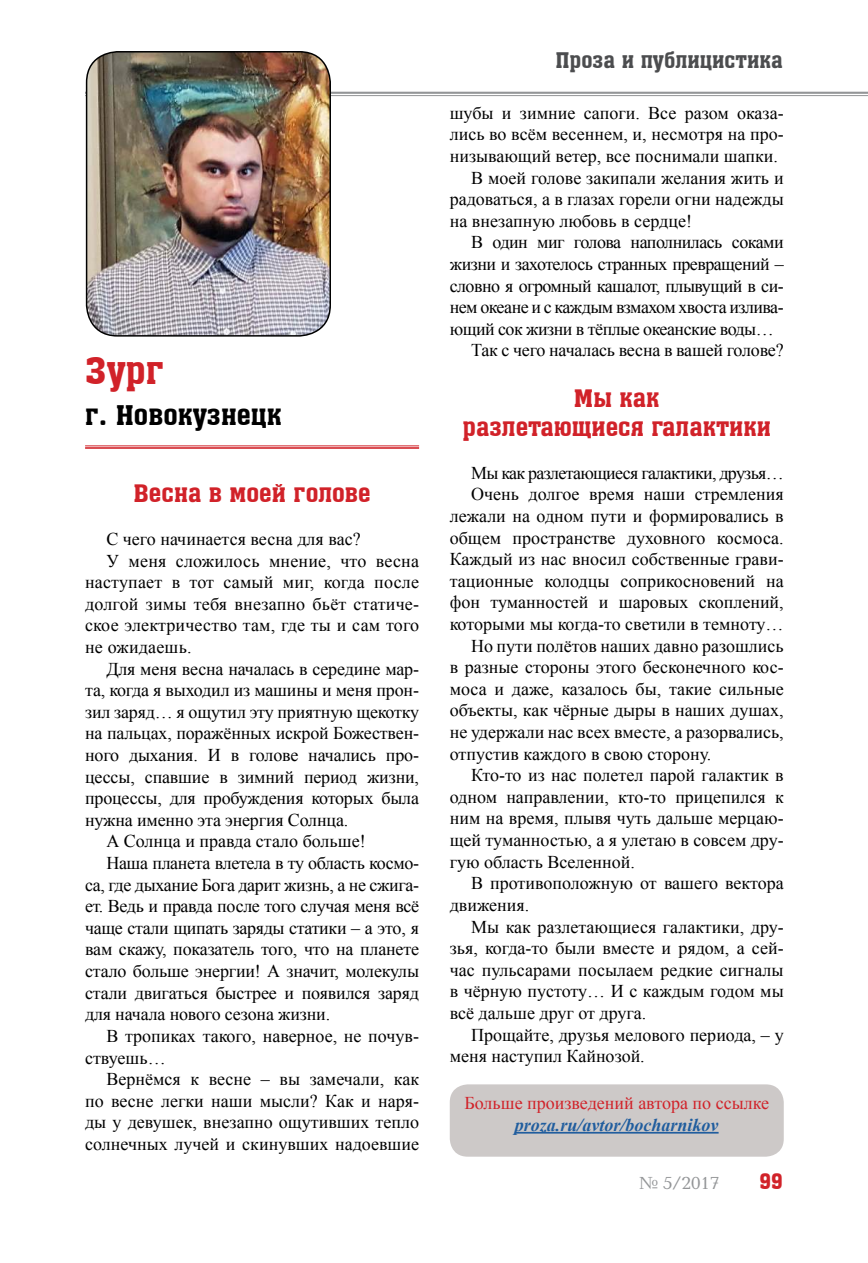
<style>
.page{position:relative;width:868px;height:1263px;background:#fff}
.page>*{position:absolute;margin:0;border:0;box-sizing:border-box;transform-origin:0 0}
.t1{font:36px "a Assuan";color:#d12229}
.t2{font:27px "a Assuan";color:#000}
.t3{font:24px/28.8px "a Assuan";color:#d12229;text-align:center}
.t4{font:21px "a Assuan";color:#4c4d4f}
.t5{font:21px "a Assuan";color:#d12229}
.t6{font:18px "Times New Roman";color:#000}
.t7{font:18px "Times New Roman";letter-spacing:-.03em;color:#000}
.t8{font:18px "Times New Roman";letter-spacing:-.02em;color:#000}
.t9{font:18px "Times New Roman";letter-spacing:-.04em;color:#000}
.t10{font:18px "Times New Roman";color:#d12229}
.t11{font:italic 700 18px "Times New Roman";color:#205d9e}
.t12{font:18px "Baltica C";color:#939597}
</style>
<div class="page">
<hr style="left:85px;top:92px;width:782px;height:2px;background:#939597">
<hr style="left:85px;top:95px;width:782px;height:1px;background:#939597">
<img style="left:87px;top:52px;width:243px;height:284px">
<div style="left:86px;top:51px;width:245px;height:286px;border:2px solid #000;border-radius:31px"></div>
<hr style="left:85px;top:446px;width:334px;height:1px;background:#d12229">
<hr style="left:85px;top:447px;width:334px;height:2px;background:#d12229">
<div style="left:449px;top:1084px;width:334px;height:73px;background:#cdc9c8;border-radius:18px"></div>
<hr style="left:515px;top:1132px;width:203px;height:1px;background:#205d9e">
<h1 class="t1" style="left:85px;top:352px;width:80px">Зург</h1>
<h2 class="t2" style="left:85px;top:401px;width:198px">г. Новокузнецк</h2>
<h3 class="t3" style="left:133px;top:479px;width:239px">Весна в моей голове</h3>
<p class="t6" style="left:106px;top:527px;width:256px">С чего начинается весна для вас?</p>
<p class="t6" style="left:106px;top:548px;width:314px">У меня сложилось мнение, что весна</p>
<p class="t6" style="left:85px;top:570px;width:335px">наступает в тот самый миг, когда после</p>
<p class="t6" style="left:85px;top:592px;width:335px">долгой зимы тебя внезапно бьёт статиче-</p>
<p class="t6" style="left:85px;top:613px;width:335px">ское электричество там, где ты и сам того</p>
<p class="t6" style="left:85px;top:635px;width:108px">не ожидаешь.</p>
<p class="t6" style="left:106px;top:656px;width:314px">Для меня весна началась в середине мар-</p>
<p class="t6" style="left:85px;top:678px;width:335px">та, когда я выходил из машины и меня прон-</p>
<p class="t6" style="left:85px;top:700px;width:335px">зил заряд… я ощутил эту приятную щекотку</p>
<p class="t6" style="left:85px;top:721px;width:335px">на пальцах, поражённых искрой Божествен-</p>
<p class="t6" style="left:85px;top:743px;width:335px">ного дыхания. И в голове начались про-</p>
<p class="t6" style="left:85px;top:764px;width:335px">цессы, спавшие в зимний период жизни,</p>
<p class="t6" style="left:85px;top:786px;width:335px">процессы, для пробуждения которых была</p>
<p class="t6" style="left:85px;top:808px;width:265px">нужна именно эта энергия Солнца.</p>
<p class="t6" style="left:106px;top:829px;width:261px">А Солнца и правда стало больше!</p>
<p class="t8" style="left:106px;top:851px;width:314px">Наша планета влетела в ту область космо-</p>
<p class="t8" style="left:85px;top:872px;width:335px">са, где дыхание Бога дарит жизнь, а не сжига-</p>
<p class="t8" style="left:85px;top:894px;width:335px">ет. Ведь и правда после того случая меня всё</p>
<p class="t8" style="left:85px;top:916px;width:335px">чаще стали щипать заряды статики – а это, я</p>
<p class="t6" style="left:85px;top:937px;width:335px">вам скажу, показатель того, что на планете</p>
<p class="t6" style="left:85px;top:959px;width:335px">стало больше энергии! А значит, молекулы</p>
<p class="t6" style="left:85px;top:980px;width:335px">стали двигаться быстрее и появился заряд</p>
<p class="t6" style="left:85px;top:1002px;width:247px">для начала нового сезона жизни.</p>
<p class="t6" style="left:106px;top:1024px;width:314px">В тропиках такого, наверное, не почув-</p>
<p class="t6" style="left:85px;top:1045px;width:82px">ствуешь…</p>
<p class="t6" style="left:106px;top:1067px;width:314px">Вернёмся к весне – вы замечали, как</p>
<p class="t6" style="left:85px;top:1088px;width:335px">по весне легки наши мысли? Как и наря-</p>
<p class="t6" style="left:85px;top:1110px;width:335px">ды у девушек, внезапно ощутивших тепло</p>
<p class="t6" style="left:85px;top:1132px;width:335px">солнечных лучей и скинувших надоевшие</p>
<p class="t4" style="left:555px;top:49px;width:229px">Проза и публицистика</p>
<p class="t6" style="left:449px;top:101px;width:335px">шубы и зимние сапоги. Все разом оказа-</p>
<p class="t6" style="left:449px;top:122px;width:335px">лись во всём весеннем, и, несмотря на про-</p>
<p class="t6" style="left:449px;top:144px;width:330px">низывающий ветер, все поснимали шапки.</p>
<p class="t6" style="left:471px;top:165px;width:314px">В моей голове закипали желания жить и</p>
<p class="t6" style="left:449px;top:187px;width:335px">радоваться, а в глазах горели огни надежды</p>
<p class="t6" style="left:449px;top:209px;width:244px">на внезапную любовь в сердце!</p>
<p class="t7" style="left:471px;top:230px;width:314px">В один миг голова наполнилась соками</p>
<p class="t7" style="left:449px;top:252px;width:335px">жизни и захотелось странных превращений –</p>
<p class="t7" style="left:449px;top:273px;width:335px">словно я огромный кашалот, плывущий в си-</p>
<p class="t7" style="left:449px;top:295px;width:335px">нем океане и с каждым взмахом хвоста излива-</p>
<p class="t7" style="left:449px;top:317px;width:325px">ющий сок жизни в тёплые океанские воды…</p>
<p class="t6" style="left:471px;top:338px;width:314px">Так с чего началась весна в вашей голове?</p>
<h3 class="t3" style="left:462px;top:384px;width:310px">Мы как<br>разлетающиеся галактики</h3>
<p class="t9" style="left:471px;top:461px;width:314px">Мы как разлетающиеся галактики, друзья…</p>
<p class="t6" style="left:471px;top:482px;width:314px">Очень долгое время наши стремления</p>
<p class="t6" style="left:449px;top:504px;width:335px">лежали на одном пути и формировались в</p>
<p class="t6" style="left:449px;top:525px;width:335px">общем пространстве духовного космоса.</p>
<p class="t6" style="left:449px;top:547px;width:335px">Каждый из нас вносил собственные грави-</p>
<p class="t6" style="left:449px;top:569px;width:335px">тационные колодцы соприкосновений на</p>
<p class="t6" style="left:449px;top:590px;width:335px">фон туманностей и шаровых скоплений,</p>
<p class="t6" style="left:449px;top:612px;width:335px">которыми мы когда-то светили в темноту…</p>
<p class="t6" style="left:471px;top:633px;width:314px">Но пути полётов наших давно разошлись</p>
<p class="t6" style="left:449px;top:655px;width:335px">в разные стороны этого бесконечного кос-</p>
<p class="t6" style="left:449px;top:677px;width:335px">моса и даже, казалось бы, такие сильные</p>
<p class="t6" style="left:449px;top:698px;width:335px">объекты, как чёрные дыры в наших душах,</p>
<p class="t6" style="left:449px;top:720px;width:335px">не удержали нас всех вместе, а разорвались,</p>
<p class="t6" style="left:449px;top:741px;width:263px">отпустив каждого в свою сторону.</p>
<p class="t6" style="left:471px;top:763px;width:314px">Кто-то из нас полетел парой галактик в</p>
<p class="t6" style="left:449px;top:785px;width:335px">одном направлении, кто-то прицепился к</p>
<p class="t6" style="left:449px;top:806px;width:335px">ним на время, плывя чуть дальше мерцаю-</p>
<p class="t6" style="left:449px;top:828px;width:335px">щей туманностью, а я улетаю в совсем дру-</p>
<p class="t6" style="left:449px;top:849px;width:187px">гую область Вселенной.</p>
<p class="t6" style="left:471px;top:871px;width:314px">В противоположную от вашего вектора</p>
<p class="t6" style="left:449px;top:893px;width:81px">движения.</p>
<p class="t6" style="left:471px;top:914px;width:314px">Мы как разлетающиеся галактики, дру-</p>
<p class="t6" style="left:449px;top:936px;width:335px">зья, когда-то были вместе и рядом, а сей-</p>
<p class="t6" style="left:449px;top:957px;width:335px">час пульсарами посылаем редкие сигналы</p>
<p class="t6" style="left:449px;top:979px;width:335px">в чёрную пустоту… И с каждым годом мы</p>
<p class="t6" style="left:449px;top:1001px;width:198px">всё дальше друг от друга.</p>
<p class="t6" style="left:471px;top:1022px;width:314px">Прощайте, друзья мелового периода, – у</p>
<p class="t6" style="left:449px;top:1044px;width:196px">меня наступил Кайнозой.</p>
<p class="t10" style="left:464px;top:1091px;width:306px">Больше произведений автора по ссылке</p>
<p class="t11" style="left:515px;top:1118px;width:205px">proza.ru/avtor/bocharnikov</p>
<p class="t12" style="left:639px;top:1172px;width:82px">№ 5/2017</p>
<p class="t5" style="left:759px;top:1170px;width:25px">99</p>
</div>
